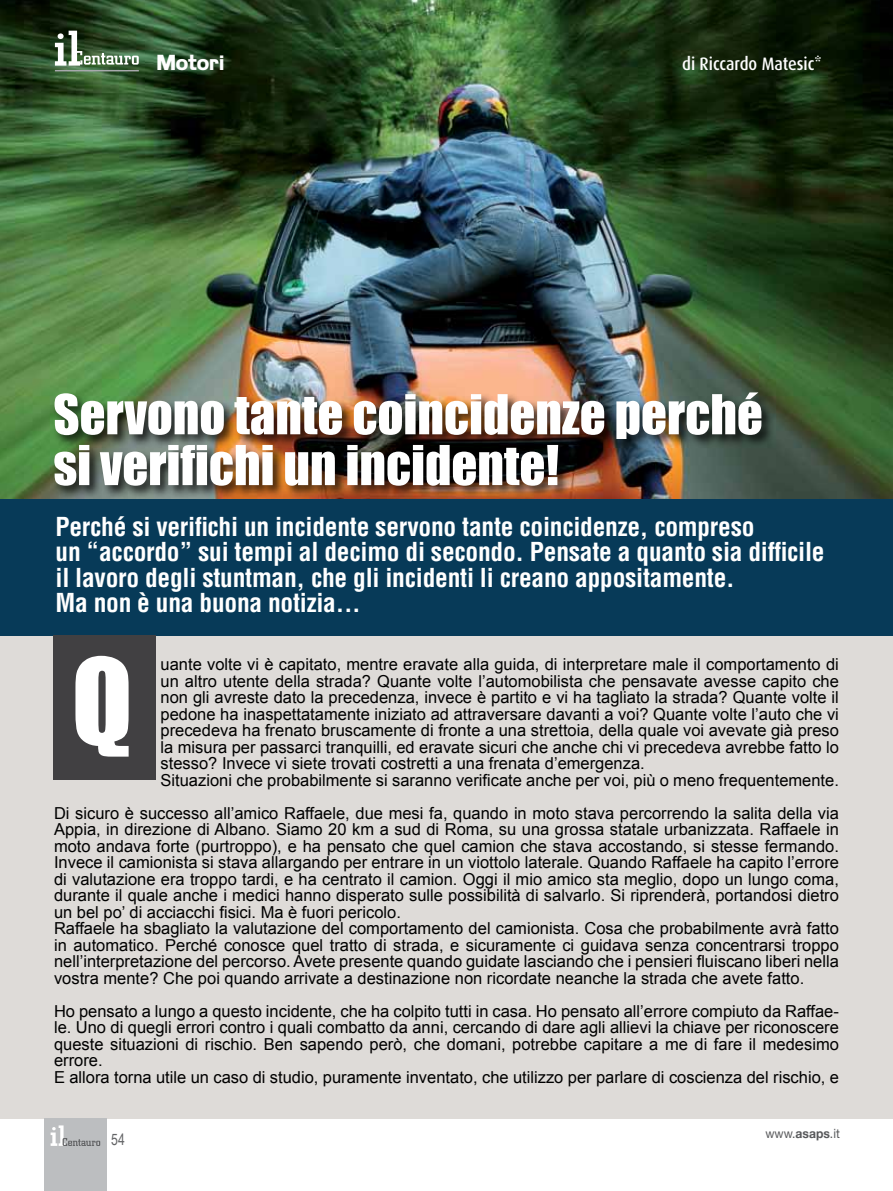
<style>
.page{position:relative;width:893px;height:1191px;background:#fff}
.page>*{position:absolute;margin:0;border:0;box-sizing:border-box;transform-origin:0 0}
.t1{font:50.85px/50.8px "Impact";color:#fff}
.t2{font:700 condensed 25.5px/25.5px "Helvetica LT Std";letter-spacing:-.01em;color:#fff}
.t3{font:700 19.5px "Highland Gothic FLF";color:#fff}
.t4{font:500 18px "Dax";color:#fff;scale:.9 1}
.t5{font:16.5px/16.5px "Arial";color:#000}
.t6{font:15.75px "Arial Narrow";color:#636466;scale:.95 1}
.t7{font:12.75px "Helvetica Neue";color:#58595b;scale:.95 1}
.s1{font-weight:700}
</style>
<div class="page">
<div style="left:0;top:0;width:893px;height:1118px;background:#dedbd8"></div>
<img style="left:0;top:0;width:893px;height:499px">
<div style="left:45px;top:1118px;width:62px;height:73px;background:#bcbec0"></div>
<svg style="left:51px;top:1125px;width:49px;height:21px"></svg>
<hr style="left:55px;top:70px;width:84px;height:1px;background:#a7a9ac">
<svg style="left:55px;top:31px;width:84px;height:35px;background:#60765c"></svg>
<div style="left:0;top:499px;width:893px;height:136px;background:#073a58"></div>
<div style="left:52px;top:390px;width:723px;height:109px;background:#000;opacity:.75"></div>
<div style="left:53px;top:635px;width:103px;height:145px;background:#414042"></div>
<svg style="left:75px;top:656px;width:54px;height:100px"></svg>
<p class="t3" style="left:157px;top:49px;width:69px">Motori</p>
<p class="t4" style="left:682px;top:54px;width:157px">di Riccardo Matesic*</p>
<h1 class="t1" style="left:53px;top:387px;width:711px">Servono tante coincidenze perché si verifichi un incidente!</h1>
<p class="t2" style="left:56px;top:513px;width:771px">Perché si verifichi un incidente servono tante coincidenze, compreso<br>un “accordo” sui tempi al decimo di secondo. Pensate a quanto sia difficile il lavoro degli stuntman, che gli incidenti li creano appositamente.<br>Ma non è una buona notizia...</p>
<p class="t5" style="left:161px;top:656px;width:680px">uante volte vi è capitato, mentre eravate alla guida, di interpretare male il comportamento di un altro utente della strada? Quante volte l’automobilista che pensavate avesse capito che non gli avreste dato la precedenza, invece è partito e vi ha tagliato la strada? Quante volte il pedone ha inaspettatamente iniziato ad attraversare davanti a voi? Quante volte l’auto che vi precedeva ha frenato bruscamente di fronte a una strettoia, della quale voi avevate già preso la misura per passarci tranquilli, ed eravate sicuri che anche chi vi precedeva avrebbe fatto lo stesso? Invece vi siete trovati costretti a una frenata d’emergenza.<br>Situazioni che probabilmente si saranno verificate anche per voi, più o meno frequentemente.</p>
<p class="t5" style="left:54px;top:804px;width:786px">Di sicuro è successo all’amico Raffaele, due mesi fa, quando in moto stava percorrendo la salita della via Appia, in direzione di Albano. Siamo 20 km a sud di Roma, su una grossa statale urbanizzata. Raffaele in moto andava forte (purtroppo), e ha pensato che quel camion che stava accostando, si stesse fermando.<br>Invece il camionista si stava allargando per entrare in un viottolo laterale. Quando Raffaele ha capito l’errore di valutazione era troppo tardi, e ha centrato il camion. Oggi il mio amico sta meglio, dopo un lungo coma, durante il quale anche i medici hanno disperato sulle possibilità di salvarlo. Si riprenderà, portandosi dietro un bel po’ di acciacchi fisici. Ma è fuori pericolo.<br>Raffaele ha sbagliato la valutazione del comportamento del camionista. Cosa che probabilmente avrà fatto in automatico. Perché conosce quel tratto di strada, e sicuramente ci guidava senza concentrarsi troppo nell’interpretazione del percorso. Avete presente quando guidate lasciando che i pensieri fluiscano liberi nella vostra mente? Che poi quando arrivate a destinazione non ricordate neanche la strada che avete fatto.</p>
<p class="t5" style="left:54px;top:1002px;width:786px">Ho pensato a lungo a questo incidente, che ha colpito tutti in casa. Ho pensato all’errore compiuto da Raffae&shy;le. Uno di quegli errori contro i quali combatto da anni, cercando di dare agli allievi la chiave per riconoscere queste situazioni di rischio. Ben sapendo però, che domani, potrebbe capitare a me di fare il medesimo errore.<br>E allora torna utile un caso di studio, puramente inventato, che utilizzo per parlare di coscienza del rischio, e</p>
<p class="t6" style="left:111px;top:1127px;width:16px">54</p>
<p class="t7" style="left:765px;top:1126px;width:80px">www.<span class="s1">asaps</span>.it</p>
</div>
